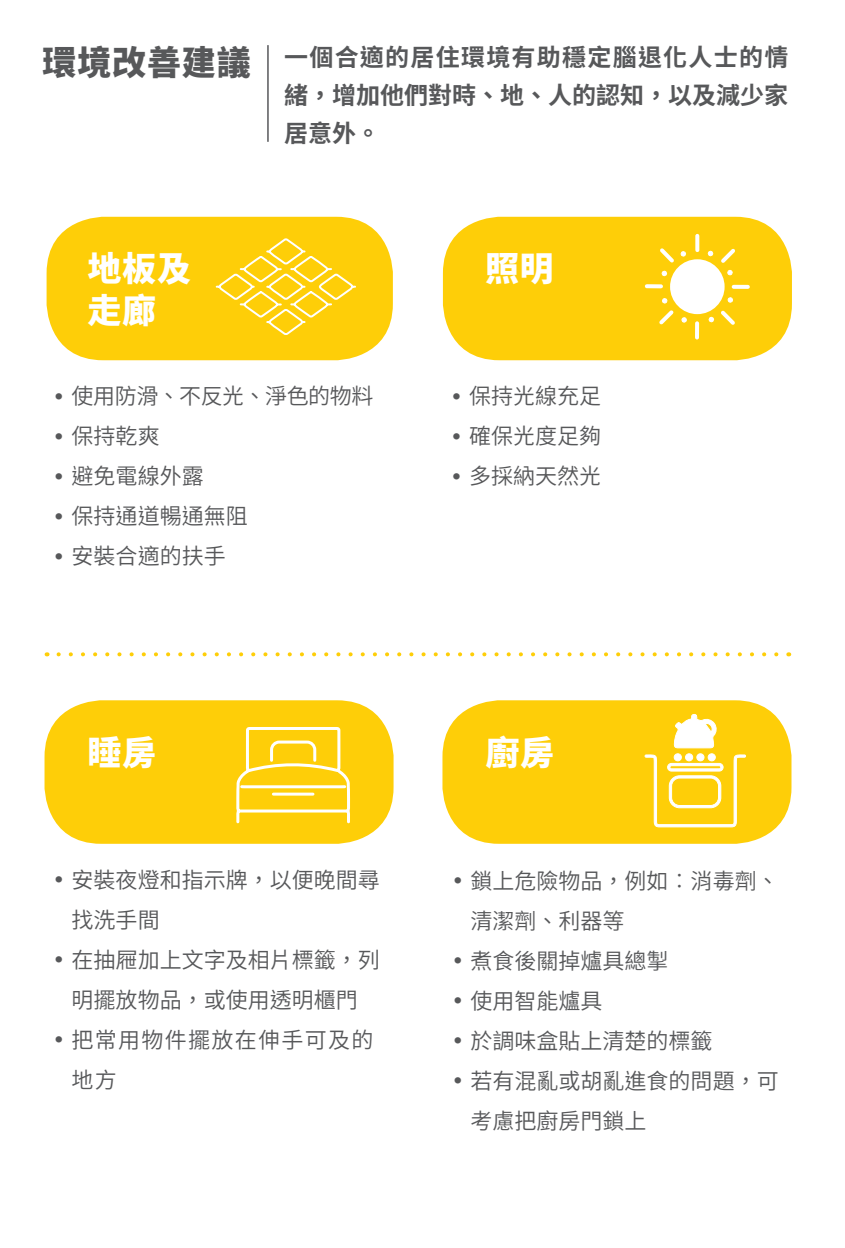
<style>
.page{position:relative;width:845px;height:1248px;background:#fff}
.page>*{position:absolute;margin:0;border:0;box-sizing:border-box;transform-origin:0 0}
.body_text{font:800 34px/42px "Source Han Sans TW";letter-spacing:.025em;color:#fff}
.body_text-2{font:800 34px "Source Han Sans TW";letter-spacing:.025em;color:#57585a}
.body_text-3{font:700 24px/38px "Source Han Sans TW";letter-spacing:.055em;color:#57585a;text-align:justify}
.t1{font:22px/40px "Source Han Sans TW";color:#57585a}
.t2{font:22px/40px "Source Han Sans TW";letter-spacing:.06em;color:#57585a}
.t3{font:22px "Source Han Sans TW";letter-spacing:-.02em;color:#57585a}
.s1{font-family:"Apex New";font-weight:500;font-size:23.2px}
</style>
<div class="page">
<div style="left:47px;top:217px;width:346px;height:143px;background:#fece08;border-radius:57px"></div>
<div style="left:443px;top:217px;width:349px;height:143px;background:#fece08;border-radius:57px"></div>
<div style="left:45px;top:700px;width:348px;height:143px;background:#fece08;border-radius:57px"></div>
<div style="left:442px;top:700px;width:349px;height:143px;background:#fece08;border-radius:57px"></div>
<svg style="left:215px;top:238px;width:141px;height:97px"></svg>
<svg style="left:644px;top:233px;width:106px;height:107px"></svg>
<svg style="left:235px;top:656px;width:116px;height:188px"></svg>
<hr style="left:273px;top:792px;width:40px;height:3px;background:#fff">
<svg style="left:674px;top:714px;width:43px;height:34px"></svg>
<div style="left:674px;top:753px;width:7px;height:8px;border:1px solid #fff;border-radius:50%"></div>
<div style="left:685px;top:753px;width:8px;height:8px;border:1px solid #fff;border-radius:50%"></div>
<div style="left:696px;top:753px;width:8px;height:8px;border:1px solid #fff;border-radius:50%"></div>
<div style="left:708px;top:753px;width:7px;height:8px;border:1px solid #fff;border-radius:50%"></div>
<svg style="left:644px;top:754px;width:102px;height:73px"></svg>
<svg style="left:59px;top:652px;width:720px;height:4px"></svg>
<hr style="left:267px;top:45px;width:2px;height:97px;background:#57585a">
<p class="body_text-2" style="left:43px;top:44px;width:210px">環境改善建議</p>
<p class="body_text-3" style="left:284px;top:39px;width:506px">一個合適的居住環境有助穩定腦退化人士的情緒，增加他們對時、地、人的認知，以及減少家居意外。</p>
<p class="body_text" style="left:87px;top:248px;width:105px">地板及走廊</p>
<p class="t3" style="left:55px;top:384px;width:320px"><span class="s1">•</span> 使用防滑、不反光、淨色的物料</p>
<p class="t1" style="left:55px;top:417px;width:107px"><span class="s1">•</span> 保持乾爽</p>
<p class="t1" style="left:55px;top:457px;width:151px"><span class="s1">•</span> 避免電線外露</p>
<p class="t1" style="left:55px;top:497px;width:195px"><span class="s1">•</span> 保持通道暢通無阻</p>
<p class="t1" style="left:55px;top:537px;width:173px"><span class="s1">•</span> 安裝合適的扶手</p>
<p class="body_text" style="left:485px;top:248px;width:70px">照明</p>
<p class="t1" style="left:452px;top:377px;width:151px"><span class="s1">•</span> 保持光線充足</p>
<p class="t1" style="left:452px;top:417px;width:151px"><span class="s1">•</span> 確保光度足夠</p>
<p class="t1" style="left:452px;top:457px;width:151px"><span class="s1">•</span> 多採納天然光</p>
<p class="body_text" style="left:87px;top:731px;width:70px">睡房</p>
<p class="body_text" style="left:485px;top:731px;width:70px">廚房</p>
<p class="t1" style="left:72px;top:859px;width:310px;text-indent:-17px"><span class="s1">•</span> 安裝夜燈和指示牌，以便晚間尋找洗手間</p>
<p class="t1" style="left:55px;top:939px;width:327px;text-align:center"><span class="s1">•</span> 在抽屜加上文字及相片標籤，列明擺放物品，或使用透明櫃門</p>
<p class="t2" style="left:72px;top:1019px;width:303px;text-indent:-17px"><span class="s1">•</span> 把常用物件擺放在伸手可及的地方</p>
<p class="t1" style="left:470px;top:861px;width:310px;text-indent:-17px"><span class="s1">•</span> 鎖上危險物品，例如︰消毒劑、清潔劑、利器等</p>
<p class="t1" style="left:453px;top:941px;width:217px"><span class="s1">•</span> 煮食後關掉爐具總掣</p>
<p class="t1" style="left:453px;top:981px;width:151px"><span class="s1">•</span> 使用智能爐具</p>
<p class="t1" style="left:453px;top:1021px;width:261px"><span class="s1">•</span> 於調味盒貼上清楚的標籤</p>
<p class="t1" style="left:470px;top:1061px;width:310px;text-indent:-17px"><span class="s1">•</span> 若有混亂或胡亂進食的問題，可考慮把廚房門鎖上</p>
</div>
